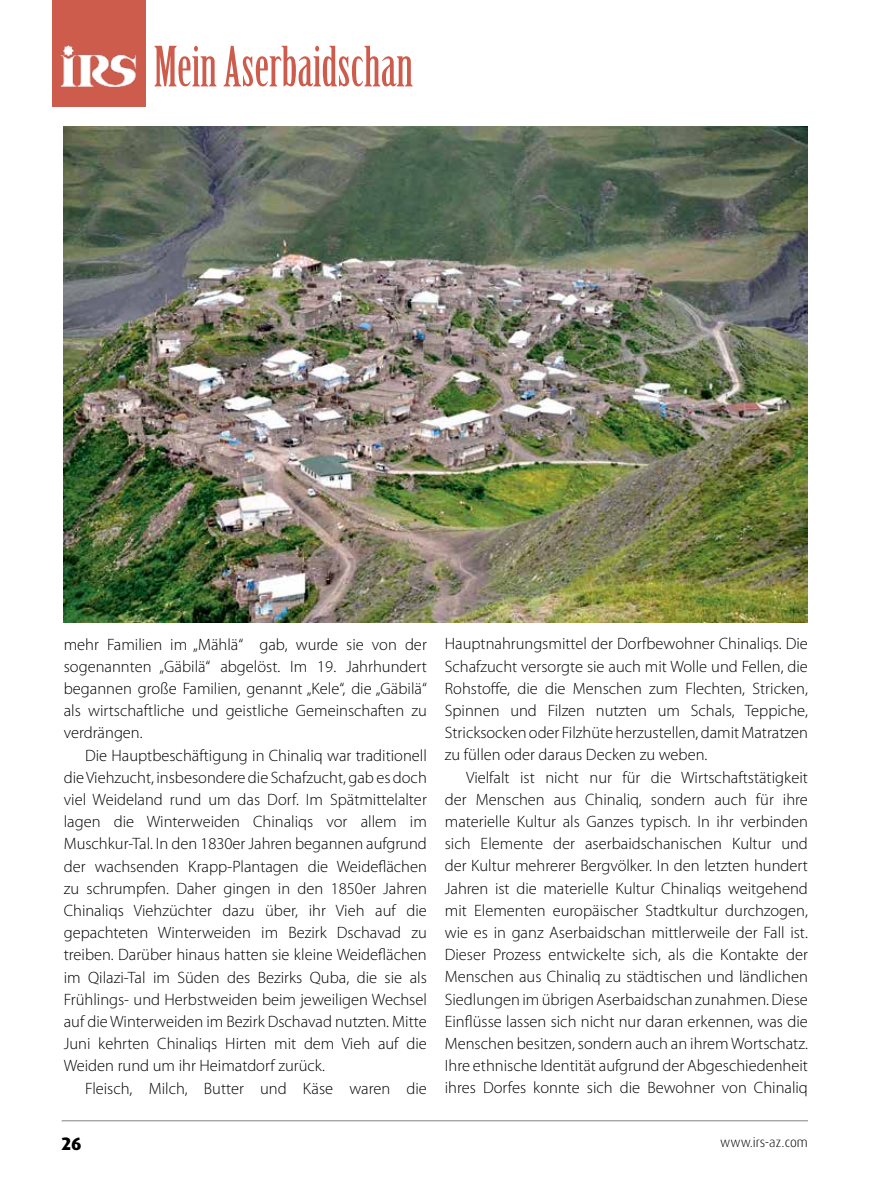
<style>
.page{position:relative;width:893px;height:1191px;background:#fff}
.page>*{position:absolute;margin:0;border:0;box-sizing:border-box;transform-origin:0 0}
.t1{font:54.15px "Birch Std";color:#ce5c4d}
.t2{font:800 18px "Dax Pro";color:#000}
.t3{font:300 16.5px/22.2px "Myriad Pro";color:#000;text-align:justify}
.t4{font:300 13.5px "Dax Pro";color:#000}
</style>
<div class="page">
<hr style="left:62px;top:1120px;width:746px;height:1px;background:#808285">
<img style="left:64px;top:126px;width:744px;height:497px">
<div style="left:52px;top:0;width:94px;height:106px;background:#ce5c4d"></div>
<img style="left:60px;top:45px;width:77px;height:41px">
<h1 class="t1" style="left:154px;top:36px;width:261px">Mein Aserbaidschan</h1>
<p class="t3" style="left:64px;top:633px;width:365px">mehr Familien im „Mählä“ gab, wurde sie von der sogenannten „Gäbilä“ abgelöst. Im 19. Jahrhundert begannen große Familien, genannt „Kele“, die „Gäbilä“ als wirtschaftliche und geistliche Gemeinschaften zu verdrängen.</p>
<p class="t3" style="left:64px;top:744px;width:365px;text-indent:21px">Die Hauptbeschäftigung in Chinaliq war traditionell die Viehzucht, insbesondere die Schafzucht, gab es doch viel Weideland rund um das Dorf. Im Spätmittelalter lagen die Winterweiden Chinaliqs vor allem im Muschkur-Tal. In den 1830er Jahren begannen aufgrund der wachsenden Krapp-Plantagen die Weideflächen zu schrumpfen. Daher gingen in den 1850er Jahren Chinaliqs Viehzüchter dazu über, ihr Vieh auf die gepachteten Winterweiden im Bezirk Dschavad zu treiben. Darüber hinaus hatten sie kleine Weideflächen im Qilazi-Tal im Süden des Bezirks Quba, die sie als Frühlings- und Herbstweiden beim jeweiligen Wechsel auf die Winterweiden im Bezirk Dschavad nutzten. Mitte Juni kehrten Chinaliqs H irten mit dem Vieh auf die Weiden rund um ihr Heimatdorf zurück.</p>
<p class="t3" style="left:85px;top:1077px;width:343px">Fleisch, Milch, Butter und Käse waren die</p>
<p class="t3" style="left:445px;top:633px;width:365px">Hauptnahrungsmittel der Dorfbewohner Chinaliqs. Die Schafzucht versorgte sie auch mit Wolle und Fellen, die Rohstoffe, die die Menschen zum Flechten, Stricken, Spinnen und Filzen nutzten um Schals, Teppiche, Stricksocken oder Filzhüte herzustellen, damit Matratzen zu füllen oder daraus Decken zu weben.</p>
<p class="t3" style="left:445px;top:766px;width:365px;text-indent:21px">Vielfalt ist nicht nur für die Wirtschaftstätigkeit der Menschen aus Chinaliq, sondern auch für ihre materielle Kultur als Ganzes typisch. In ihr verbinden sich Elemente der aserbaidschanischen Kultur und der Kultur mehrerer Bergvölker. In den letzten hundert Jahren ist die materielle Kultur Chinaliqs weitgehend mit Elementen europäischer Stadtkultur durchzogen, wie es in ganz Aserbaidschan mittlerweile der Fall ist.<br>Dieser Prozess entwickelte sich, als die Kontakte der Menschen aus Chinaliq zu städtischen und ländlichen Siedlungen im übrigen Aserbaidschan zunahmen. Diese Einflüsse lassen sich nicht nur daran erkennen, was die Menschen besitzen, sondern auch an ihrem Wortschatz.<br>Ihre ethnische Identität aufgrund der Abgeschiedenheit ihres Dorfes konnte sich die Bewohner von Chinaliq</p>
<p class="t2" style="left:62px;top:1131px;width:21px">26</p>
<p class="t4" style="left:720px;top:1133px;width:89px">www.irs-az.com</p>
</div>
